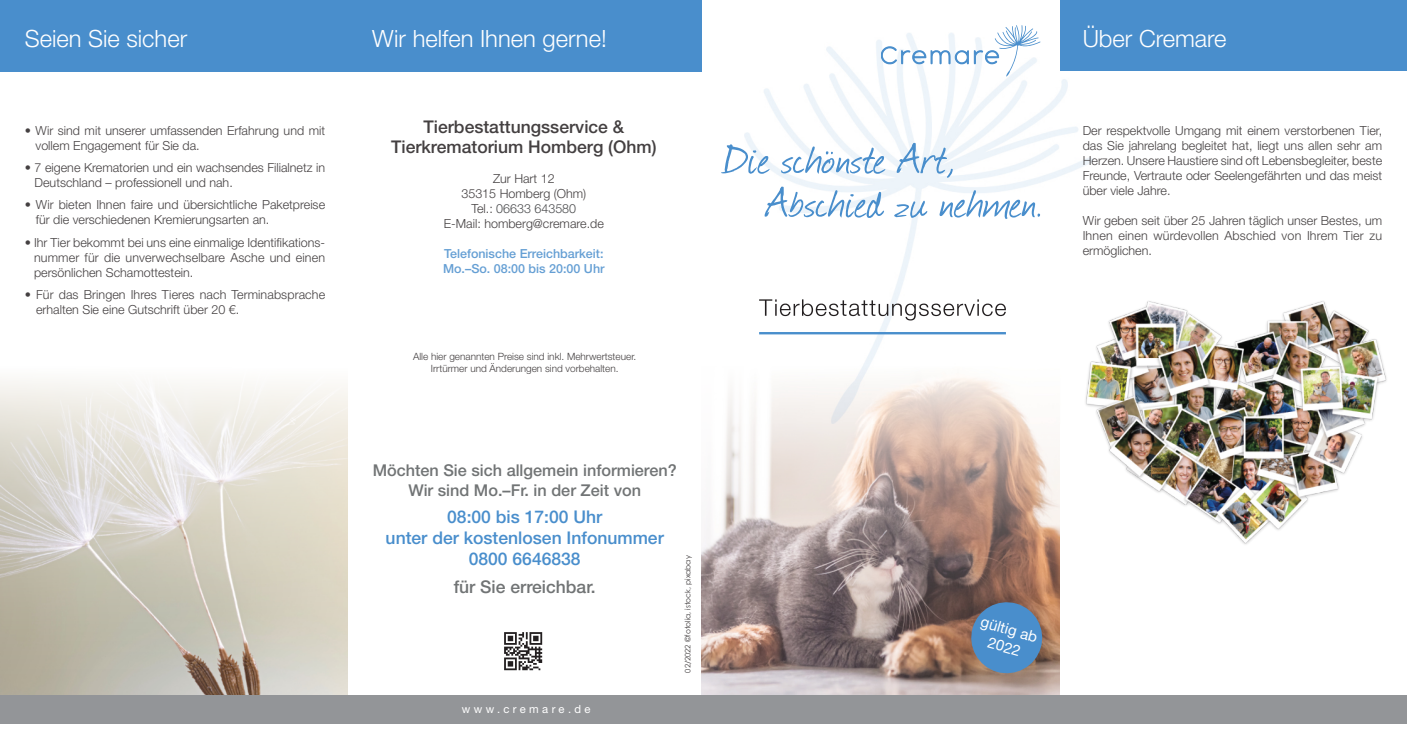
<style>
.page{position:relative;width:1407px;height:745px;background:#fff}
.page>*{position:absolute;margin:0;border:0;box-sizing:border-box;transform-origin:0 0}
.t1{font:300 23.75px "Helvetica Neue LT Std";color:#fff}
.t2{font:500 17.5px/21px "Helvetica Neue LT Std";color:#498ecc;text-align:center}
.t3{font:500 17.5px/20px "Helvetica Neue LT Std";color:#444041;text-align:center}
.t4{font:500 17.5px "Helvetica Neue LT Std";color:#717475}
.t5{font:500 16.25px/19.5px "Helvetica Neue LT Std";color:#717475;text-align:center}
.t6{font:15px/18px "Helvetica Neue LT Std";color:#fff;text-align:center}
.t7{font:300 12.5px/15px "Helvetica Neue LT Std";color:#444041}
.t8{font:500 12.5px/15px "Helvetica Neue LT Std";color:#659fd4}
.t9{font:11.25px "Helvetica Neue LT Std";letter-spacing:.3em;color:#fff}
.t10{font:300 10px/12px "Helvetica Neue LT Std";color:#444041;text-align:center}
.t11{font:7.5px "Century Gothic";color:#393536}
.s1{color:#4c4d4f}
</style>
<div class="page">
<img style="left:0;top:380px;width:347px;height:314px">
<img style="left:702px;top:394px;width:357px;height:300px">
<img style="left:744px;top:40px;width:348px;height:383px">
<div style="left:0;top:0;width:702px;height:71px;background:#498ecc"></div>
<img style="left:1084px;top:299px;width:303px;height:245px">
<div style="left:0;top:694px;width:1407px;height:29px;background:#939598"></div>
<div style="left:1060px;top:0;width:347px;height:71px;background:#498ecc"></div>
<svg style="left:881px;top:25px;width:159px;height:51px"></svg>
<svg style="left:721px;top:144px;width:48px;height:30px"></svg>
<svg style="left:781px;top:146px;width:104px;height:28px"></svg>
<svg style="left:896px;top:143px;width:57px;height:35px"></svg>
<svg style="left:764px;top:186px;width:120px;height:32px"></svg>
<svg style="left:894px;top:200px;width:33px;height:18px"></svg>
<svg style="left:939px;top:190px;width:101px;height:29px"></svg>
<svg style="left:967px;top:598px;width:79px;height:78px;background:#6180a1"></svg>
<svg style="left:504px;top:632px;width:38px;height:37px"></svg>
<hr style="left:759px;top:332px;width:247px;height:2px;background:#498ecc">
<svg style="left:759px;top:299px;width:247px;height:21px"></svg>
<h1 class="t1" style="left:25px;top:30px;width:164px">Seien Sie sicher</h1>
<h1 class="t1" style="left:372px;top:30px;width:236px">Wir helfen Ihnen gerne!</h1>
<h1 class="t1" style="left:1082px;top:30px;width:145px">Über Cremare</h1>
<p class="t7" style="left:36px;top:125px;width:291px;text-indent:-11px">• Wir sind mit unserer umfassenden Erfahrung und mit vollem Engagement für Sie da.</p>
<p class="t7" style="left:35px;top:162px;width:292px;text-indent:-10px">• 7 eigene Krematorien und ein wachsendes Filialnetz in<br>Deutschland – professionell und nah.</p>
<p class="t7" style="left:36px;top:199px;width:291px;text-indent:-11px">• Wir bieten Ihnen faire und übersichtliche Paketpreise für die verschiedenen Kremierungsarten an.</p>
<p class="t7" style="left:34px;top:236px;width:293px;text-align:justify;text-indent:-9px">• Ihr Tier bekommt bei uns eine einmalige Identifikations&shy;nummer für die unverwechselbare Asche und einen persönlichen Schamottestein.</p>
<p class="t7" style="left:36px;top:288px;width:290px;text-indent:-11px">• Für das Bringen Ihres Tieres nach Terminabsprache erhalten Sie eine Gutschrift über 20 €.</p>
<h2 class="t3" style="left:391px;top:119px;width:267px">Tierbestattungsservice &amp;<br>Tierkrematorium Homberg (Ohm)</h2>
<p class="t7" style="left:444px;top:173px;width:162px;text-align:center">Zur Hart 12<br>35315 Homberg (Ohm)<br>Tel.: <span class="s1">06633 643580<br></span>E-Mail: homberg@cremare.de</p>
<p class="t8" style="left:443px;top:248px;width:163px">Telefonische Erreichbarkeit:<br>Mo.–So. 08:00 bis 20:00 Uhr</p>
<p class="t10" style="left:413px;top:352px;width:225px">Alle hier genannten Preise sind inkl. Mehrwertsteuer.<br>Irrtürmer und Änderungen sind vorbehalten.</p>
<h3 class="t5" style="left:373px;top:463px;width:306px">Möchten Sie sich allgemein informieren?<br>Wir sind Mo.–Fr. in der Zeit von</h3>
<h2 class="t2" style="left:386px;top:509px;width:280px">08:00 bis 17:00 Uhr<br>unter der kostenlosen Infonummer<br>0800 6646838</h2>
<h2 class="t4" style="left:454px;top:580px;width:144px">für Sie erreichbar.</h2>
<p class="t11" style="left:685px;top:672px;width:119px;rotate:-90deg">02/2022 ©fotolia, istock, pixabay</p>
<p class="t9" style="left:462px;top:704px;width:130px">www.cremare.de</p>
<p class="t7" style="left:1082px;top:125px;width:301px;text-align:justify">Der respektvolle Umgang mit einem verstorbenen Tier, das Sie jahrelang begleitet hat, liegt uns allen sehr am Herzen. Unsere Haustiere sind oft Lebensbegleiter, beste Freunde, Vertraute oder Seelengefährten und das meist über viele Jahre.</p>
<p class="t7" style="left:1082px;top:215px;width:301px;text-align:justify">Wir geben seit über 25 Jahren täglich unser Bestes, um Ihnen einen würdevollen Abschied von Ihrem Tier zu ermöglichen.</p>
<p class="t6" style="left:983px;top:614px;width:60px;rotate:16deg">gültig ab<br>2022</p>
</div>
